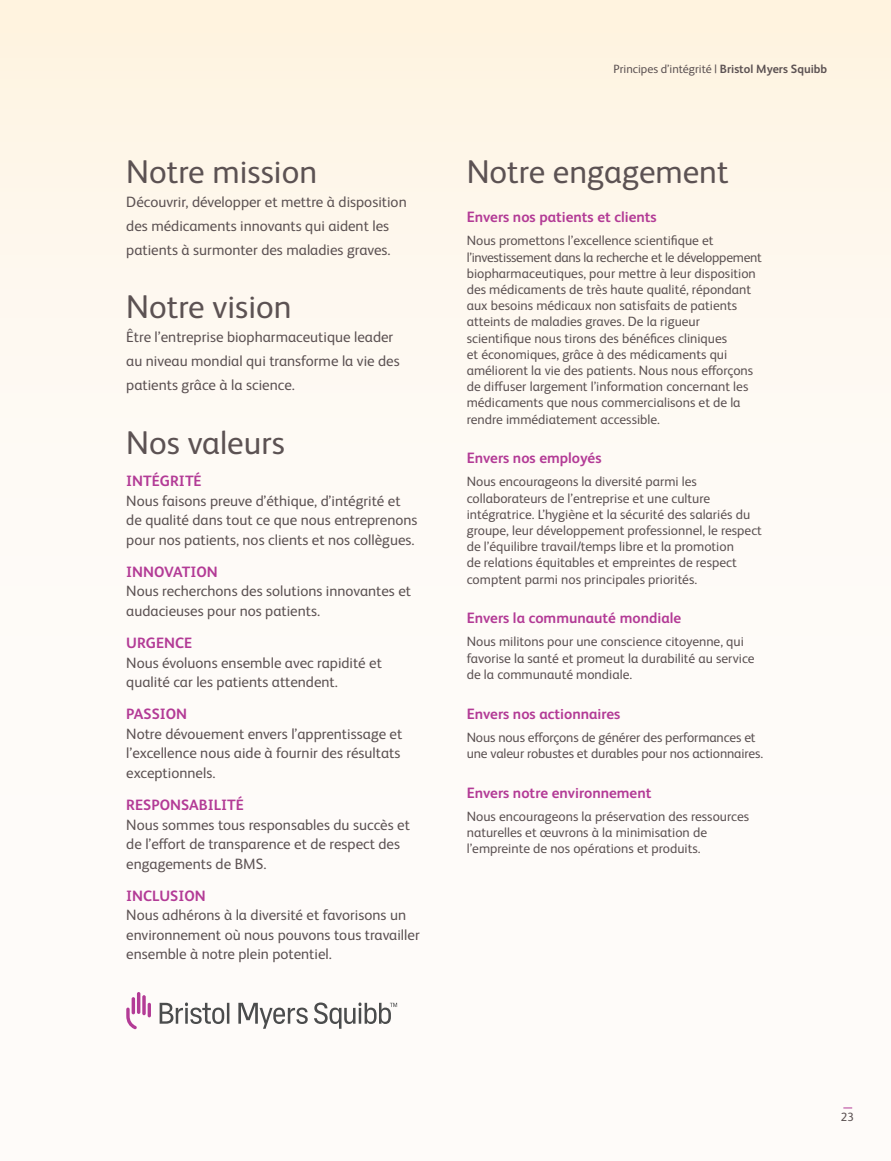
<style>
.page{position:relative;width:891px;height:1161px;background:#fff}
.page>*{position:absolute;margin:0;border:0;box-sizing:border-box;transform-origin:0 0}
.Section_Title{font:33px "BMS Humanity";color:#5c5253}
.Intro_Text{font:15px/19.5px "BMS Humanity";color:#5c5253}
.t1{font:700 15px "BMS Humanity";color:#b33b96}
.t2{font:13.5px/16.2px "BMS Humanity";color:#5c5253}
.t3{font:12px "BMS Humanity";color:#5c5253}
.s1{font-weight:700;color:#b33b96}
.s2{font-weight:700}
</style>
<div class="page">
<div style="left:0;top:0;width:891px;height:1161px;background:linear-gradient(to bottom,#fef6e7,#fefdff)"></div>
<svg style="left:126px;top:992px;width:25px;height:37px"></svg>
<svg style="left:160px;top:1003px;width:237px;height:26px"></svg>
<p class="Section_Title" style="left:126px;top:148px;width:192px">Notre mission</p>
<p class="Intro_Text" style="left:126px;top:188px;width:282px;line-height:24px">Découvrir, développer et mettre à disposition des médicaments innovants qui aident les patients à surmonter des maladies graves.</p>
<p class="Section_Title" style="left:126px;top:283px;width:167px">Notre vision</p>
<p class="Intro_Text" style="left:126px;top:324px;width:275px;line-height:24px">Être l’entreprise biopharmaceutique leader au niveau mondial qui transforme la vie des patients grâce à la science.</p>
<p class="Section_Title" style="left:126px;top:419px;width:160px">Nos valeurs</p>
<p class="Intro_Text" style="left:126px;top:470px;width:293px"><span class="s1">INTÉGRITÉ<br></span>Nous faisons preuve d’éthique, d’intégrité et de qualité dans tout ce que nous entreprenons pour nos patients, nos clients et nos collègues.</p>
<p class="Intro_Text" style="left:126px;top:561px;width:286px"><span class="s1">INNOVATION<br></span>Nous recherchons des solutions innovantes et audacieuses pour nos patients.</p>
<p class="Intro_Text" style="left:126px;top:632px;width:257px"><span class="s1">URGENCE<br></span>Nous évoluons ensemble avec rapidité et qualité car les patients attendent.</p>
<p class="Intro_Text" style="left:126px;top:703px;width:278px"><span class="s1">PASSION<br></span>Notre dévouement envers l’apprentissage et l’excellence nous aide à fournir des résultats exceptionnels.</p>
<p class="Intro_Text" style="left:126px;top:794px;width:285px"><span class="s1">RESPONSABILITÉ<br></span>Nous sommes tous responsables du succès et de l’effort de transparence et de respect des engagements de BMS.</p>
<p class="Intro_Text" style="left:126px;top:885px;width:295px"><span class="s1">INCLUSION<br></span>Nous adhérons à la diversité et favorisons un environnement où nous pouvons tous travailler ensemble à notre plein potentiel.</p>
<p class="t3" style="left:613px;top:60px;width:215px">Principes d’intégrité | <span class="s2">Bristol Myers Squibb</span></p>
<p class="Section_Title" style="left:467px;top:148px;width:263px">Notre engagement</p>
<p class="t1" style="left:467px;top:207px;width:192px">Envers nos patients et clients</p>
<p class="t2" style="left:467px;top:232px;width:297px">Nous promettons l’excellence scientifique et l’investissement dans la recherche et le développement biopharmaceutiques, pour mettre à leur disposition des médicaments de très haute qualité, répondant aux besoins médicaux non satisfaits de patients atteints de maladies graves. De la rigueur scientifique nous tirons des bénéfices cliniques<br>et économiques, grâce à des médicaments qui améliorent la vie des patients. Nous nous efforçons de diffuser largement l’information concernant les médicaments que nous commercialisons et de la rendre immédiatement accessible.</p>
<p class="t1" style="left:467px;top:448px;width:136px">Envers nos employés</p>
<p class="t2" style="left:467px;top:473px;width:297px">Nous encourageons la diversité parmi les collaborateurs de l’entreprise et une culture intégratrice. L’hygiène et la sécurité des salariés du groupe, leur développement professionnel, le respect de l’équilibre travail/temps libre et la promotion<br>de relations équitables et empreintes de respect comptent parmi nos principales priorités.</p>
<p class="t1" style="left:467px;top:608px;width:216px">Envers la communauté mondiale</p>
<p class="t2" style="left:467px;top:633px;width:289px">Nous militons pour une conscience citoyenne, qui favorise la santé et promeut la durabilité au service de la communauté mondiale.</p>
<p class="t1" style="left:467px;top:703px;width:155px">Envers nos actionnaires</p>
<p class="t2" style="left:467px;top:728px;width:298px">Nous nous efforçons de générer des performances et une valeur robustes et durables pour nos actionnaires.</p>
<p class="t1" style="left:467px;top:782px;width:186px">Envers notre environnement</p>
<p class="t2" style="left:467px;top:807px;width:284px">Nous encourageons la préservation des ressources naturelles et œuvrons à la minimisation de l’empreinte de nos opérations et produits.</p>
<p class="t3" style="left:841px;top:1109px;width:15px">23</p>
</div>
